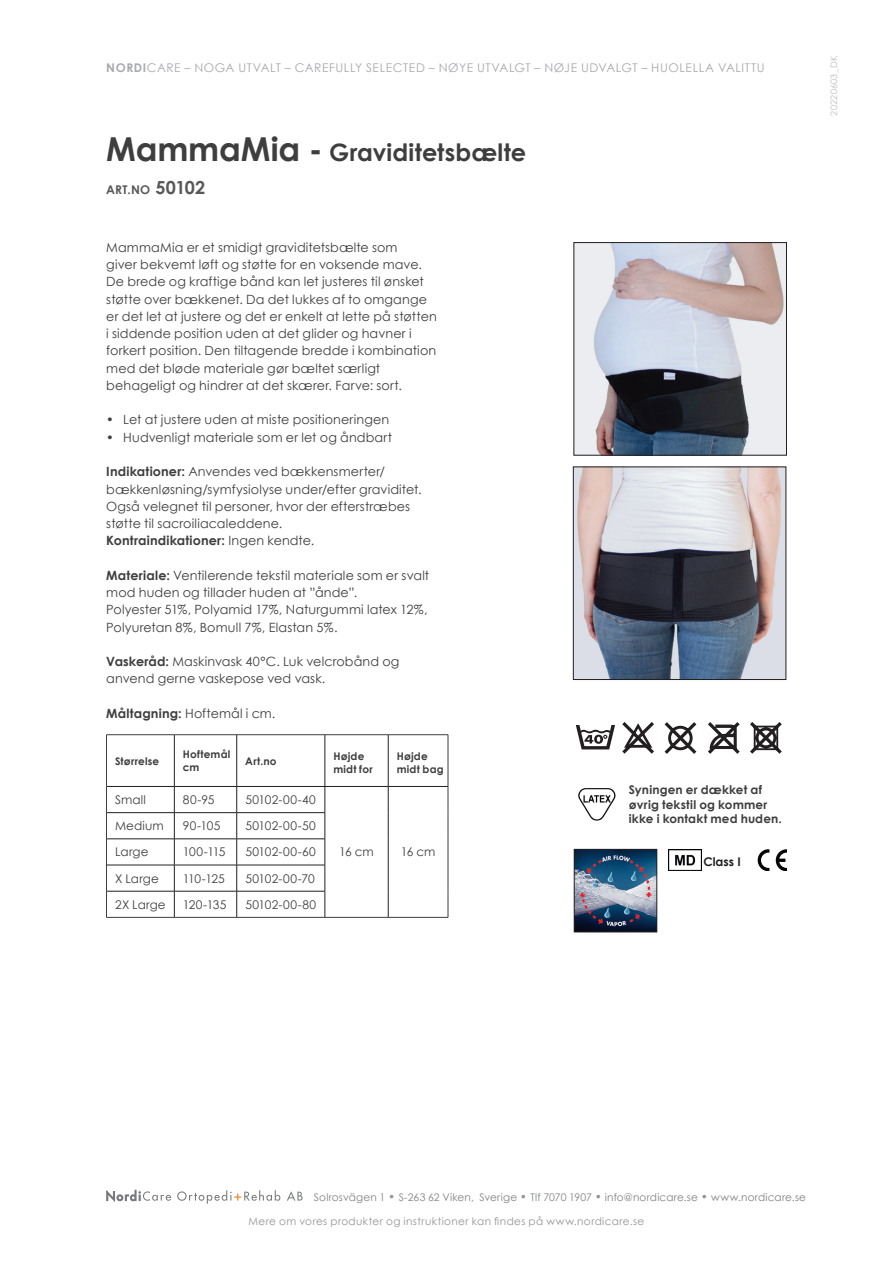
<style>
.page{position:relative;width:893px;height:1263px;background:#fff}
.page>*{position:absolute;margin:0;border:0;box-sizing:border-box;transform-origin:0 0}
.t1{font:700 24px "Century Gothic";letter-spacing:.005em;color:#3e3e3f}
.t2{font:12.75px/17.2px "Century Gothic";letter-spacing:.01em;color:#3e3e3f}
.t3{font:12px "Century Gothic";letter-spacing:.01em;color:#3e3e3f}
.t4{font:12px "Century Gothic";letter-spacing:.045em;color:#a8a9ad}
.t5{font:700 12px/14.4px "Century Gothic";letter-spacing:.01em;color:#3e3e3f}
.t6{font:700 12px "Century Gothic";color:#57585a}
.t7{font:700 12px "Century Gothic";color:#231f20}
.t8{font:10.5px "Century Gothic";letter-spacing:.015em;color:#808285}
.t9{font:10.5px "Century Gothic";letter-spacing:.035em;color:#939598}
.t10{font:700 10.5px/12.6px "Century Gothic";letter-spacing:.015em;color:#3e3e3f}
.t11{font:9px "Century Gothic";letter-spacing:.035em;color:#bcbdc0}
.s1{font-weight:700}
.s2{font-size:33px}
.s3{font-size:18px}
.s4{font-weight:700;font-size:12px;color:#939598}
</style>
<div class="page">
<img style="left:576px;top:851px;width:79px;height:79px">
<div style="left:574px;top:849px;width:83px;height:83px;border:1px solid #231f20"></div>
<img style="left:576px;top:244px;width:209px;height:209px">
<div style="left:574px;top:242px;width:213px;height:213px;border:1px solid #231f20"></div>
<svg style="left:576px;top:725px;width:39px;height:24px"></svg>
<svg style="left:622px;top:722px;width:32px;height:32px"></svg>
<svg style="left:665px;top:722px;width:31px;height:32px"></svg>
<svg style="left:708px;top:722px;width:32px;height:32px"></svg>
<svg style="left:750px;top:722px;width:32px;height:32px"></svg>
<img style="left:575px;top:469px;width:209px;height:209px">
<div style="left:573px;top:467px;width:213px;height:213px;border:1px solid #231f20"></div>
<svg style="left:776px;top:849px;width:11px;height:22px"></svg>
<svg style="left:758px;top:849px;width:11px;height:22px"></svg>
<img style="left:668px;top:850px;width:33px;height:20px">
<svg style="left:106px;top:1190px;width:65px;height:12px"></svg>
<svg style="left:177px;top:1190px;width:103px;height:14px"></svg>
<svg style="left:287px;top:1191px;width:16px;height:9px"></svg>
<hr style="left:106px;top:734px;width:68px;height:1px;background:#3e3e3f">
<hr style="left:325px;top:734px;width:63px;height:1px;background:#3e3e3f">
<hr style="left:388px;top:734px;width:60px;height:1px;background:#3e3e3f">
<hr style="left:106px;top:917px;width:68px;height:1px;background:#3e3e3f">
<hr style="left:174px;top:734px;width:63px;height:1px;background:#3e3e3f">
<hr style="left:237px;top:734px;width:88px;height:1px;background:#3e3e3f">
<hr style="left:174px;top:917px;width:63px;height:1px;background:#3e3e3f">
<hr style="left:237px;top:917px;width:88px;height:1px;background:#3e3e3f">
<hr style="left:325px;top:917px;width:63px;height:1px;background:#3e3e3f">
<hr style="left:388px;top:917px;width:60px;height:1px;background:#3e3e3f">
<svg style="left:106px;top:735px;width:343px;height:182px"></svg>
<img style="left:578px;top:788px;width:38px;height:32px">
<p class="t4" style="left:106px;top:60px;width:660px"><span class="s1">NORDI</span>CARE – NOGA UTVALT – CAREFULLY SELECTED – NØYE UTVALGT – NØJE UDVALGT – HUOLELLA VALITTU</p>
<h1 class="t1" style="left:106px;top:137px;width:421px"><span class="s2">MammaMia -</span> Graviditetsbælte</h1>
<p class="t6" style="left:106px;top:182px;width:101px">ART.NO <span class="s3">50102</span></p>
<p class="t2" style="left:106px;top:239px;width:332px">MammaMia er et smidigt graviditetsbælte som<br>giver bekvemt løft og støtte for en voksende mave.<br>De brede og kraftige bånd kan let justeres til ønsket støtte over bækkenet. Da det lukkes af to omgange er det let at justere og det er enkelt at lette på støtten i siddende position uden at det glider og havner i forkert position. Den tiltagende bredde i kombination med det bløde materiale gør bæltet særligt behageligt og hindrer at det skærer. Farve: sort.</p>
<p class="t2" style="left:106px;top:411px;width:285px">• Let at justere uden at miste positioneringen</p>
<p class="t2" style="left:106px;top:428px;width:287px">• Hudvenligt materiale som er let og åndbart</p>
<p class="t2" style="left:106px;top:463px;width:317px"><span class="s1">Indikationer:</span> Anvendes ved bækkensmerter/ bækkenløsning/symfysiolyse under/efter graviditet.<br>Også velegnet til personer, hvor der efterstræbes støtte til sacroiliacaleddene.<br><span class="s1">Kontraindikationer:</span> Ingen kendte.</p>
<p class="t2" style="left:106px;top:566px;width:324px"><span class="s1">Materiale:</span> Ventilerende tekstil materiale som er svalt mod huden og tillader huden at ”ånde”.<br>Polyester 51%, Polyamid 17%, Naturgummi latex 12%, Polyuretan 8%, Bomull 7%, Elastan 5%.</p>
<p class="t2" style="left:106px;top:653px;width:295px"><span class="s1">Vaskeråd:</span> Maskinvask 40°C. Luk velcrobånd og anvend gerne vaskepose ved vask.</p>
<p class="t2" style="left:106px;top:704px;width:171px"><span class="s1">Måltagning:</span> Hoftemål i cm.</p>
<p class="t10" style="left:115px;top:754px;width:46px">Størrelse</p>
<p class="t10" style="left:183px;top:748px;width:49px">Hoftemål cm</p>
<p class="t10" style="left:245px;top:754px;width:33px">Art.no</p>
<p class="t10" style="left:333px;top:750px;width:41px">Højde midt for</p>
<p class="t10" style="left:397px;top:750px;width:48px">Højde midt bag</p>
<p class="t3" style="left:115px;top:792px;width:32px">Small</p>
<p class="t3" style="left:183px;top:792px;width:33px">80-95</p>
<p class="t3" style="left:245px;top:792px;width:72px">50102-00-40</p>
<p class="t3" style="left:115px;top:818px;width:50px">Medium</p>
<p class="t3" style="left:183px;top:818px;width:39px">90-105</p>
<p class="t3" style="left:245px;top:818px;width:72px">50102-00-50</p>
<p class="t3" style="left:115px;top:845px;width:35px">Large</p>
<p class="t3" style="left:183px;top:845px;width:44px">100-115</p>
<p class="t3" style="left:245px;top:845px;width:72px">50102-00-60</p>
<p class="t3" style="left:115px;top:871px;width:45px">X Large</p>
<p class="t3" style="left:183px;top:871px;width:43px">110-125</p>
<p class="t3" style="left:245px;top:871px;width:71px">50102-00-70</p>
<p class="t3" style="left:115px;top:897px;width:52px">2X Large</p>
<p class="t3" style="left:183px;top:897px;width:45px">120-135</p>
<p class="t3" style="left:245px;top:897px;width:72px">50102-00-80</p>
<p class="t3" style="left:339px;top:845px;width:36px">16 cm</p>
<p class="t3" style="left:401px;top:845px;width:36px">16 cm</p>
<p class="t5" style="left:629px;top:783px;width:155px">Syningen er dækket af øvrig tekstil og kommer ikke i kontakt med huden.</p>
<p class="t7" style="left:703px;top:854px;width:39px">Class I</p>
<p class="t11" style="left:828px;top:116px;width:61px;rotate:-90deg">20220603_DK</p>
<p class="t8" style="left:314px;top:1190px;width:494px">Solrosvägen 1 <span class="s4">•</span> S-263 62 Viken, Sverige <span class="s4">•</span> Tlf 7070 1907 <span class="s4">•</span> info@nordicare.se <span class="s4">•</span> www.nordicare.se</p>
<p class="t9" style="left:249px;top:1214px;width:397px">Mere om vores produkter og instruktioner kan findes på www.nordicare.se</p>
</div>
